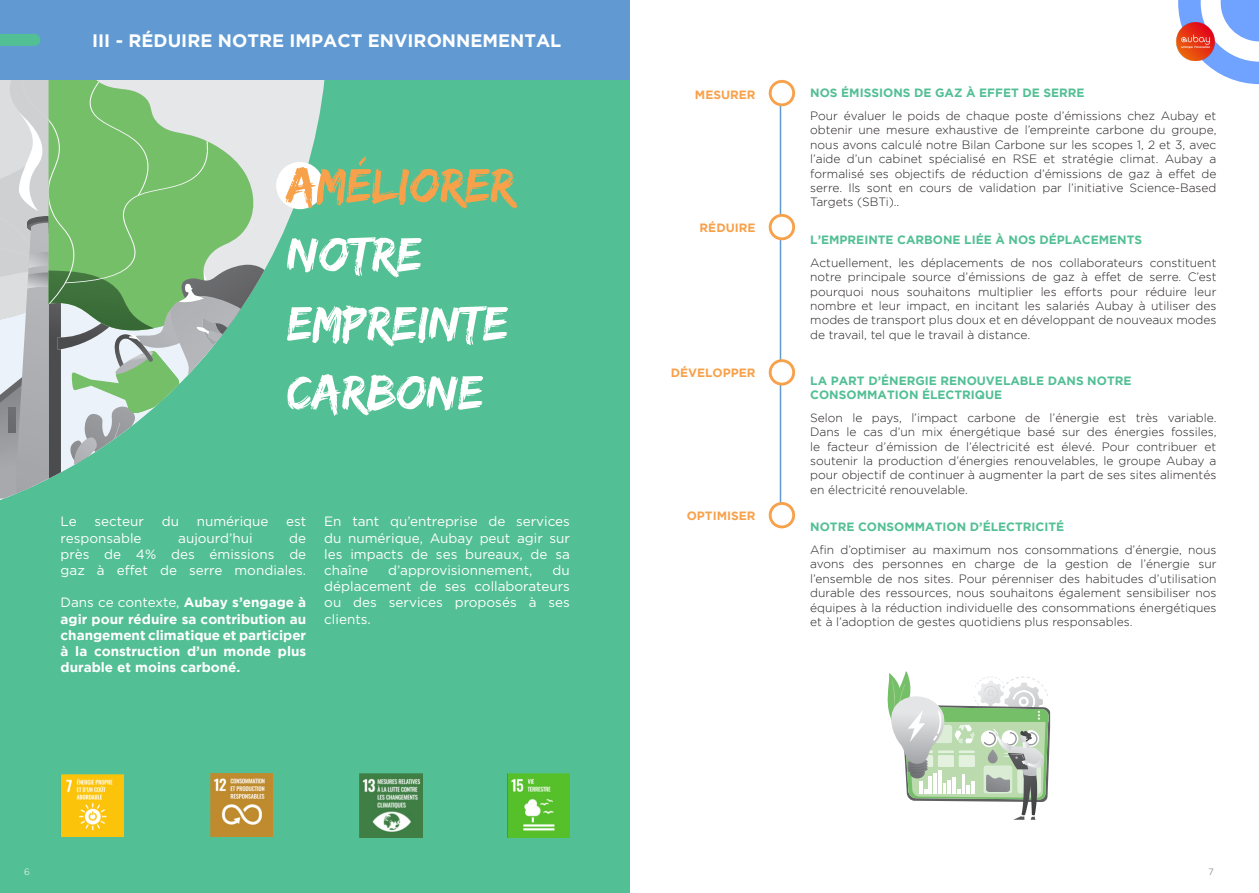
<style>
.page{position:relative;width:1259px;height:893px;background:#fff}
.page>*{position:absolute;margin:0;border:0;box-sizing:border-box;transform-origin:0 0}
.t1{font:50.25px/69px "Edo";color:#fff}
.t2{font:700 18px "Gotham";color:#fff}
.t3{font:13.5px/16.2px "Gotham";color:#fff;text-align:justify}
.t4{font:700 13.5px/16.2px "Gotham";color:#fff;text-align:justify}
.t5{font:300 12px/14.4px "Gotham";color:#231f20;text-align:justify}
.t6{font:700 12px/14.4px "Gotham";color:#52bf94}
.t7{font:700 12px "Gotham";color:#f8a14b}
.t8{font:300 9px "Gotham";color:#636366}
.t9{font:300 9px "Gotham";color:#fff}
.s1{color:#f8a14b}
.s2{font-weight:400}
</style>
<div class="page">
<svg style="left:1178px;top:0;width:81px;height:84px"></svg>
<hr style="left:779px;top:95px;width:2px;height:420px;background:#619ad2">
<div style="left:0;top:0;width:629px;height:893px;background:#52bf94"></div>
<div style="left:770px;top:215px;width:23px;height:24px;background:#fff;border-radius:50%"></div>
<div style="left:768px;top:214px;width:27px;height:26px;border:3px solid #f8a14b;border-radius:50%"></div>
<div style="left:770px;top:361px;width:23px;height:23px;background:#fff;border-radius:50%"></div>
<div style="left:768px;top:359px;width:27px;height:27px;border:3px solid #f8a14b;border-radius:50%"></div>
<div style="left:770px;top:503px;width:23px;height:24px;background:#fff;border-radius:50%"></div>
<div style="left:768px;top:502px;width:27px;height:26px;border:3px solid #f8a14b;border-radius:50%"></div>
<div style="left:770px;top:81px;width:23px;height:24px;background:#fff;border-radius:50%"></div>
<div style="left:768px;top:80px;width:27px;height:26px;border:3px solid #f8a14b;border-radius:50%"></div>
<svg style="left:277px;top:80px;width:48px;height:166px;fill:#e6e7e9"></svg>
<svg style="left:0;top:80px;width:277px;height:419px"></svg>
<div style="left:276px;top:162px;width:48px;height:47px;background:#fff;border-radius:50%"></div>
<img style="left:1176px;top:23px;width:53px;height:38px">
<img style="left:61px;top:774px;width:62px;height:62px">
<img style="left:210px;top:774px;width:63px;height:62px">
<img style="left:360px;top:774px;width:62px;height:63px">
<img style="left:507px;top:774px;width:63px;height:63px">
<svg style="left:887px;top:671px;width:163px;height:149px"></svg>
<div style="left:0;top:0;width:629px;height:80px;background:#619ad2"></div>
<svg style="left:0;top:34px;width:41px;height:12px"></svg>
<p class="t2" style="left:92px;top:30px;width:471px">III - RÉDUIRE NOTRE IMPACT ENVIRONNEMENTAL</p>
<p class="t1" style="left:287px;top:149px;width:229px"><span class="s1">AMÉLIORER<br></span>NOTRE<br>EMPREINTE<br>CARBONE</p>
<p class="t3" style="left:61px;top:513px;width:18px">Le</p>
<p class="t3" style="left:95px;top:513px;width:51px">secteur</p>
<p class="t3" style="left:162px;top:513px;width:19px">du</p>
<p class="t3" style="left:197px;top:513px;width:73px">numérique</p>
<p class="t3" style="left:286px;top:513px;width:22px">est</p>
<p class="t3" style="left:61px;top:529px;width:82px">responsable</p>
<p class="t3" style="left:178px;top:529px;width:76px">aujourd’hui</p>
<p class="t3" style="left:61px;top:529px;width:247px;text-indent:229px">de près de 4% des émissions de gaz à effet de serre mondiales.</p>
<p class="t4" style="left:61px;top:594px;width:247px"><span class="s2">Dans ce contexte,</span> Aubay s’engage à agir pour réduire sa contribution au changement climatique et participer à la construction d’un monde plus durable et moins carboné.</p>
<p class="t3" style="left:324px;top:513px;width:247px">En tant qu’entreprise de services du numérique, Aubay peut agir sur les impacts de ses bureaux, de sa chaîne</p>
<p class="t3" style="left:324px;top:562px;width:247px;text-indent:228px">du déplacement de ses collaborateurs ou des services proposés à ses clients.</p>
<p class="t3" style="left:388px;top:562px;width:146px">d’approvisionnement,</p>
<p class="t9" style="left:24px;top:867px;width:7px">6</p>
<p class="t7" style="left:695px;top:88px;width:62px">MESURER</p>
<p class="t6" style="left:810px;top:85px;width:276px">NOS ÉMISSIONS DE GAZ À EFFET DE SERRE</p>
<p class="t5" style="left:810px;top:108px;width:408px">Pour évaluer le poids de chaque poste d’émissions chez Aubay et obtenir une mesure exhaustive de l’empreinte carbone du groupe, nous avons calculé notre Bilan Carbone sur les scopes 1, 2 et 3, avec l’aide d’un cabinet spécialisé en RSE et stratégie climat. Aubay a formalisé ses objectifs de réduction d’émissions de gaz à effet de serre. Ils sont en cours de validation par l’initiative Science-Based Targets (SBTi)..</p>
<p class="t6" style="left:810px;top:232px;width:333px">L’EMPREINTE CARBONE LIÉE À NOS DÉPLACEMENTS</p>
<p class="t5" style="left:810px;top:255px;width:408px">Actuellement, les déplacements de nos collaborateurs constituent notre principale source d’émissions de gaz à effet de serre. C’est pourquoi nous souhaitons multiplier les efforts pour réduire leur nombre et leur impact, en incitant les salariés Aubay à utiliser des modes de transport plus doux et en développant de nouveaux modes de travail, tel que le travail à distance.</p>
<p class="t6" style="left:810px;top:373px;width:323px">LA PART D’ÉNERGIE RENOUVELABLE DANS NOTRE<br>CONSOMMATION ÉLECTRIQUE</p>
<p class="t5" style="left:810px;top:410px;width:408px">Selon le pays, l’impact carbone de l’énergie est très variable.<br>Dans le cas d’un mix énergétique basé sur des énergies fossiles, le facteur d’émission de l’électricité est élevé. Pour contribuer et soutenir la production d’énergies renouvelables, le groupe Aubay a pour objectif de continuer à augmenter la part de ses sites alimentés en électricité renouvelable.</p>
<p class="t6" style="left:810px;top:519px;width:255px">NOTRE CONSOMMATION D’ÉLECTRICITÉ</p>
<p class="t5" style="left:810px;top:542px;width:408px">Afin d’optimiser au maximum nos consommations d’énergie, nous avons des personnes en charge de la gestion de l’énergie sur l’ensemble de nos sites. Pour pérenniser des habitudes d’utilisation durable des ressources, nous souhaitons également sensibiliser nos équipes à la réduction individuelle des consommations énergétiques et à l’adoption de gestes quotidiens plus responsables.</p>
<p class="t7" style="left:699px;top:220px;width:57px">RÉDUIRE</p>
<p class="t7" style="left:670px;top:366px;width:86px">DÉVELOPPER</p>
<p class="t7" style="left:686px;top:508px;width:70px">OPTIMISER</p>
<p class="t8" style="left:1208px;top:867px;width:7px">7</p>
</div>
